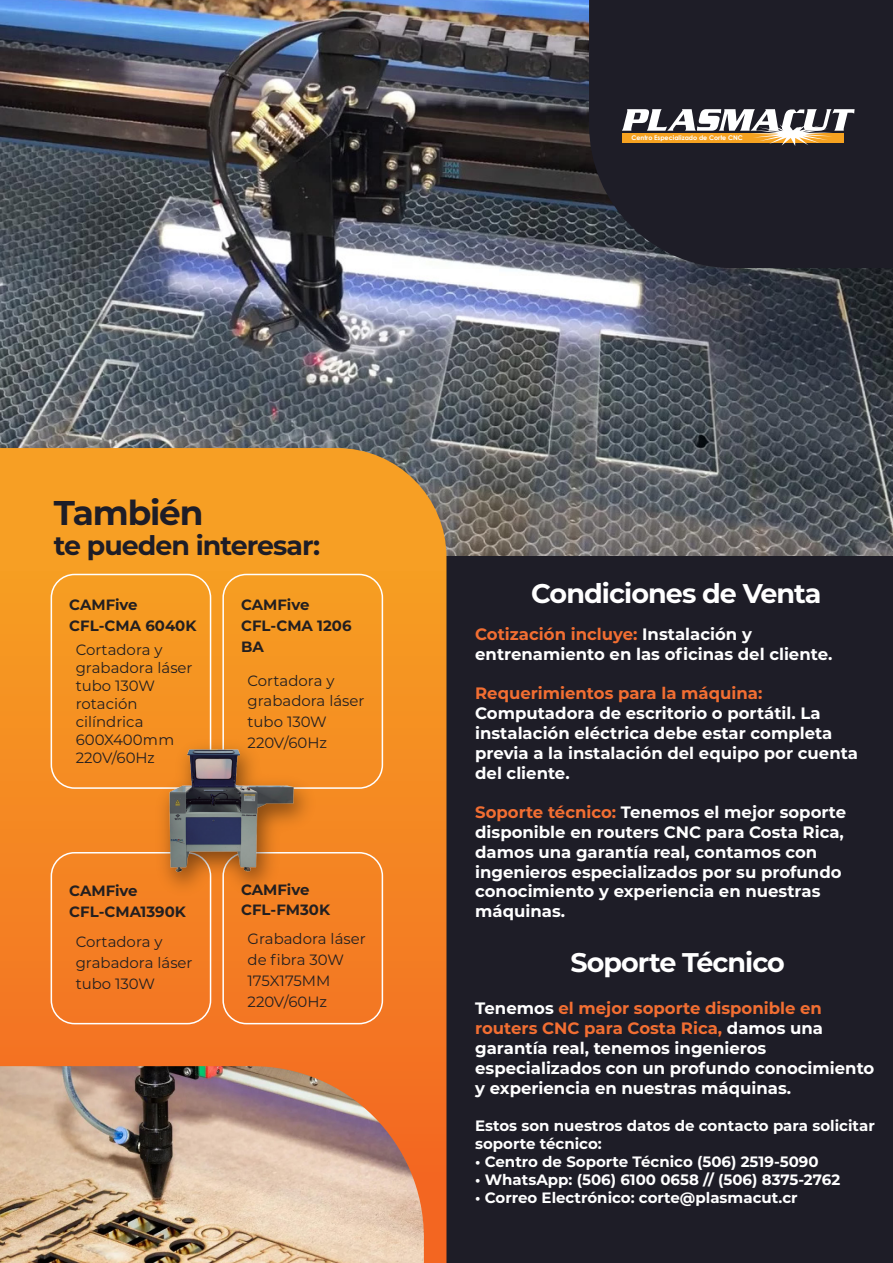
<style>
.page{position:relative;width:893px;height:1263px;background:#fff}
.page>*{position:absolute;margin:0;border:0;box-sizing:border-box;transform-origin:0 0}
.t1{font:700 34.35px "Montserrat";letter-spacing:-.035em;color:#1e1d27}
.t2{font:700 27px "Montserrat";letter-spacing:-.035em;color:#fff}
.t3{font:700 26.85px "Montserrat";letter-spacing:-.035em;color:#1e1d27}
.t4{font:700 16.5px/19.8px "Montserrat";color:#fff}
.t5{font:700 16.5px "Montserrat";color:#f26e32}
.t6{font:700 15px/18px "Montserrat";color:#fff}
.t7{font:14.85px/20.9px "Montserrat";color:#231f20}
.t8{font:700 14.85px/20.9px "Montserrat";color:#231f20}
.t9{font:700 6.45px "Century Gothic";color:#fff}
.s1{color:#f26e32}
</style>
<div class="page">
<img style="left:0;top:0;width:893px;height:556px">
<div style="left:0;top:556px;width:893px;height:707px;background:#1e1d27"></div>
<div style="left:589px;top:0;width:304px;height:268px;background:#1e1d27"></div>
<svg style="left:622px;top:109px;width:233px;height:37px"></svg>
<svg style="left:0;top:448px;width:446px;height:815px"></svg>
<img style="left:0;top:1066px;width:424px;height:197px">
<div style="left:51px;top:574px;width:160px;height:215px;border:2px solid #fff;border-radius:23px"></div>
<div style="left:222px;top:574px;width:161px;height:215px;border:2px solid #fff;border-radius:23px"></div>
<div style="left:51px;top:852px;width:160px;height:172px;border:2px solid #fff;border-radius:23px"></div>
<div style="left:222px;top:852px;width:161px;height:172px;border:2px solid #fff;border-radius:23px"></div>
<img style="left:148px;top:733px;width:175px;height:173px">
<img style="left:155px;top:734px;width:153px;height:153px">
<p class="t9" style="left:631px;top:133px;width:113px">Centro Especializado de Corte CNC</p>
<h1 class="t1" style="left:54px;top:488px;width:151px">También</h1>
<h3 class="t3" style="left:54px;top:526px;width:268px">te pueden interesar:</h3>
<p class="t8" style="left:69px;top:594px;width:129px">CAMFive<br>CFL-CMA 6040K</p>
<p class="t7" style="left:76px;top:640px;width:118px;line-height:18px">Cortadora y grabadora láser tubo 130W rotación cilíndrica<br>600X400mm<br>220V/60Hz</p>
<p class="t8" style="left:241px;top:594px;width:112px">CAMFive<br>CFL-CMA 1206<br>BA</p>
<p class="t7" style="left:248px;top:669px;width:118px">Cortadora y grabadora láser tubo 130W<br>220V/60Hz</p>
<p class="t8" style="left:69px;top:879px;width:118px">CAMFive<br>CFL-CMA1390K</p>
<p class="t7" style="left:76px;top:931px;width:118px">Cortadora y grabadora láser tubo 130W</p>
<p class="t8" style="left:241px;top:878px;width:90px">CAMFive<br>CFL-FM30K</p>
<p class="t7" style="left:248px;top:928px;width:120px">Grabadora láser de fibra 30W<br>175X175MM<br>220V/60Hz</p>
<h2 class="t2" style="left:531px;top:574px;width:292px">Condiciones de Venta</h2>
<p class="t4" style="left:475px;top:623px;width:359px"><span class="s1">Cotización incluye:</span> Instalación y entrenamiento en las oficinas del cliente.</p>
<p class="t5" style="left:475px;top:682px;width:289px">Requerimientos para la máquina:</p>
<p class="t4" style="left:475px;top:703px;width:384px">Computadora de escritorio o portátil. La instalación eléctrica debe estar completa previa a la instalación del equipo por cuenta del cliente.</p>
<p class="t4" style="left:475px;top:802px;width:372px"><span class="s1">Soporte técnico:</span> Tenemos el mejor soporte disponible en routers CNC para Costa Rica, damos una garantía real, contamos con ingenieros especializados por su profundo conocimiento y experiencia en nuestras máquinas.</p>
<h2 class="t2" style="left:570px;top:943px;width:216px">Soporte Técnico</h2>
<p class="t4" style="left:475px;top:998px;width:401px">Tenemos <span class="s1">el mejor soporte disponible en routers CNC para Costa Rica,</span> damos una garantía real, tenemos ingenieros especializados con un profundo conocimiento y experiencia en nuestras máquinas.</p>
<p class="t6" style="left:475px;top:1116px;width:401px">Estos son nuestros datos de contacto para solicitar soporte técnico:</p>
<p class="t6" style="left:475px;top:1152px;width:345px">• Centro de Soporte Técnico (506) 2519-5090</p>
<p class="t6" style="left:475px;top:1170px;width:366px">• WhatsApp: (506) 6100 0658 // (506) 8375-2762</p>
<p class="t6" style="left:475px;top:1188px;width:324px">• Correo Electrónico: corte@plasmacut.cr</p>
</div>
